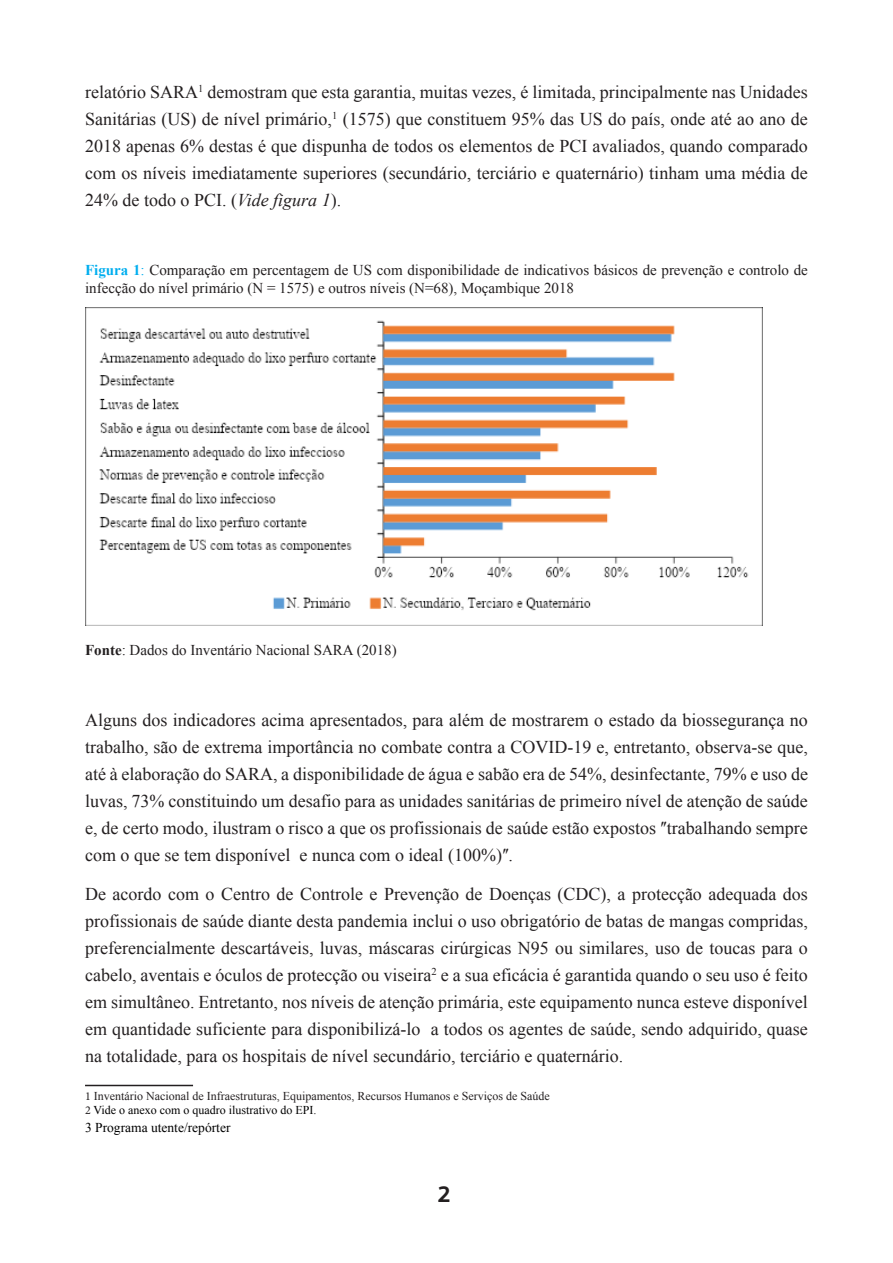
<style>
.page{position:relative;width:893px;height:1263px;background:#fff}
.page>*{position:absolute;margin:0;border:0;box-sizing:border-box;transform-origin:0 0}
.t1{font:700 24px "Sukhumvit Set";color:#231f20}
.Normal1{font:18px/27px "Times New Roman";color:#231f20;text-align:justify}
.Normal1-2{font:15px/18px "Times New Roman";color:#231f20}
.t2{font:13.5px "Times New Roman";color:#000}
.t3{font:12px "Times New Roman";color:#231f20}
.t4{font:12px "Times New Roman";color:#000}
.s1{font-style:italic}
.s2{font-weight:700;color:#00aeef}
.s3{color:#00aeef}
.s4{font-weight:700}
.s5{font-family:"Minion Pro"}
.s6{font-family:"Minion Pro";color:#231f20}
</style>
<div class="page">
<img style="left:85px;top:308px;width:677px;height:317px">
<hr style="left:85px;top:1085px;width:108px;height:1px;background:#231f20">
<p class="Normal1" style="left:85px;top:78px;width:724px">relatório SARA<sup>1</sup> demostram que esta garantia, muitas vezes, é limitada, principalmente nas Unidades Sanitárias (US) de nível primário,<sup>1</sup> (1575) que constituem 95% das US do país, onde até ao ano de 2018 apenas 6% destas é que dispunha de todos os elementos de PCI avaliados, quando comparado com os níveis imediatamente superiores (secundário, terciário e quaternário) tinham uma média de 24% de todo o PCI. (<span class="s1">Vide figura 1</span>).</p>
<p class="Normal1-2" style="left:85px;top:260px;width:724px"><span class="s2">Figura 1</span><span class="s3">:</span> Comparação em percentagem de US com disponibilidade de indicativos básicos de prevenção e controlo de infecção do nível primário (N = 1575) e outros níveis (N=68), Moçambique 2018</p>
<p class="Normal1-2" style="left:85px;top:641px;width:313px"><span class="s4">Fonte</span>: Dados do Inventário Nacional SARA (2018)</p>
<p class="Normal1" style="left:85px;top:706px;width:724px">Alguns dos indicadores acima apresentados, para além de mostrarem o estado da biossegurança no trabalho, são de extrema importância no combate contra a COVID-19 e, entretanto, observa-se que, até à elaboração do SARA, a disponibilidade de água e sabão era de 54%, desinfectante, 79% e uso de luvas, 73% constituindo um desafio para as unidades sanitárias de primeiro nível de atenção de saúde e, de certo modo, ilustram o risco a que os profissionais de saúde estão expostos ʺtrabalhando sempre com o que se tem disponível e nunca com o ideal (100%)ʺ.</p>
<p class="Normal1" style="left:85px;top:880px;width:724px">De acordo com o Centro de Controle e Prevenção de Doenças (CDC), a protecção adequada dos profissionais de saúde diante desta pandemia inclui o uso obrigatório de batas de mangas compridas, preferencialmente descartáveis, luvas, máscaras cirúrgicas N95 ou similares, uso de toucas para o cabelo, aventais e óculos de protecção ou viseira<sup>2</sup> e a sua eficácia é garantida quando o seu uso é feito em simultâneo. Entretanto, nos níveis de atenção primária, este equipamento nunca esteve disponível em quantidade suficiente para disponibilizá-lo a todos os agentes de saúde, sendo adquirido, quase na totalidade, para os hospitais de nível secundário, terciário e quaternário.</p>
<p class="t3" style="left:85px;top:1088px;width:466px"><span class="s5">1</span> Inventário Nacional de Infraestruturas, Equipamentos, Recursos Humanos e Serviços de Saúde</p>
<p class="t4" style="left:85px;top:1102px;width:233px"><span class="s6">2</span> Vide o anexo com o quadro ilustrativo do EPI.</p>
<p class="t2" style="left:85px;top:1119px;width:147px">3 Programa utente/repórter</p>
<h1 class="t1" style="left:437px;top:1175px;width:16px">2</h1>
</div>
